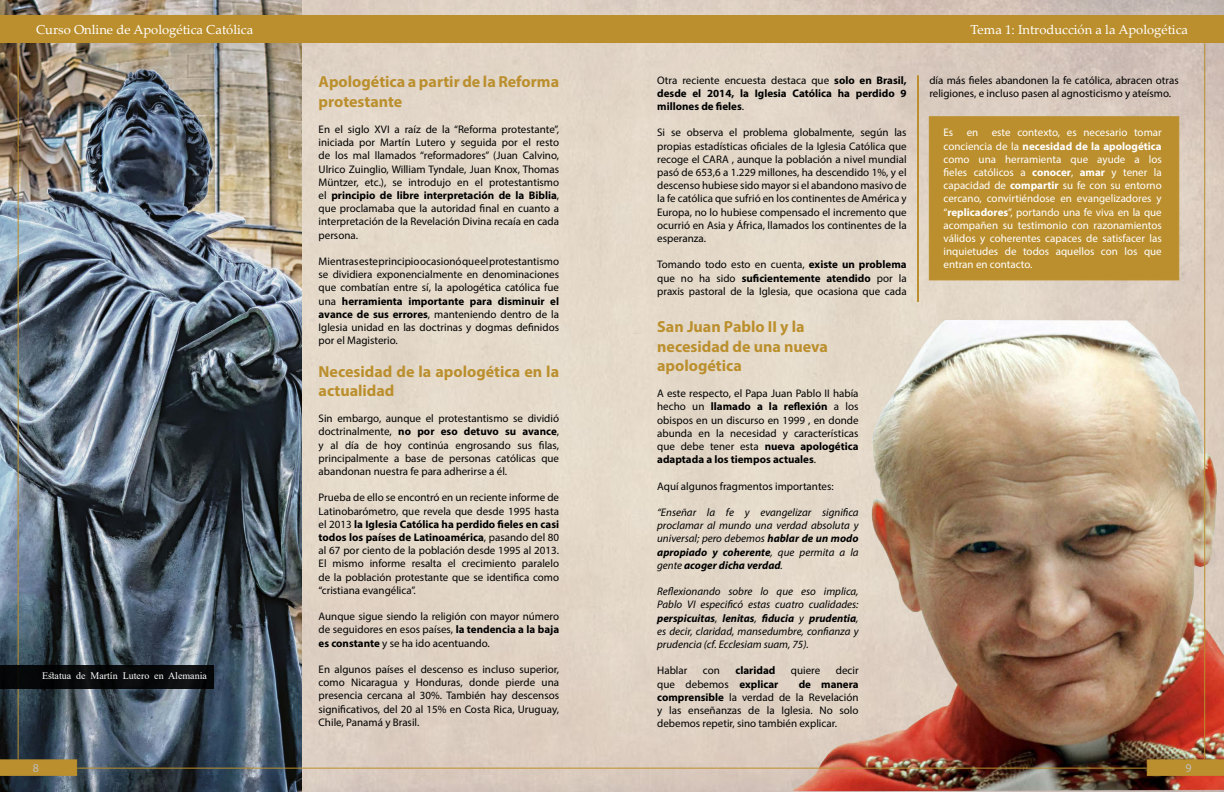
<style>
.page{position:relative;width:1224px;height:792px;background:#fff}
.page>*{position:absolute;margin:0;border:0;box-sizing:border-box;transform-origin:0 0}
.t1{font:700 16px/19.2px "Myriad Pro";color:#bb8f2d}
.t2{font:13px "Palatino Linotype";color:#fff}
.t3{font:12px "Myriad Pro";color:#bebebe}
.t4{font:11px/13.2px "Myriad Pro";color:#000;text-align:justify}
.t5{font:11px/13.2px "Myriad Pro";color:#fff;text-align:justify}
.t6{font:italic 11px/13.2px "Myriad Pro";color:#000;text-align:justify}
.t7{font:700 11px/13.2px "Myriad Pro";color:#000;text-align:justify}
.t8{font:10px "Times New Roman";color:#fff}
.s1{font-weight:700}
.s2{font-weight:400}
</style>
<div class="page">
<img style="left:612px;top:320px;width:612px;height:472px">
<img style="left:0;top:0;width:302px;height:792px">
<div style="left:929px;top:116px;width:250px;height:164px;background:#bb8f2d;border:1px solid #bb8f2d"></div>
<div style="left:612px;top:15px;width:612px;height:28px;background:#bb8f2d"></div>
<div style="left:0;top:15px;width:612px;height:28px;background:#bb8f2d"></div>
<svg style="left:0;top:759px;width:77px;height:17px"></svg>
<svg style="left:1147px;top:759px;width:77px;height:17px"></svg>
<hr style="left:77px;top:768px;width:1070px;height:1px;background:#bb8f2d">
<hr style="left:18px;top:43px;width:1px;height:716px;background:#bb8f2d">
<hr style="left:1204px;top:43px;width:1px;height:716px;background:#bb8f2d">
<hr style="left:917px;top:75px;width:2px;height:227px;background:#bb8f2d">
<div style="left:0;top:665px;width:214px;height:23px;background:#06080a"></div>
<p class="t2" style="left:36px;top:21px;width:219px">Curso Online de Apologética Católica</p>
<p class="t2" style="left:971px;top:21px;width:219px">Tema 1: Introducción a la Apologética</p>
<p class="t8" style="left:42px;top:669px;width:166px">Estatua de Martín Lutero en Alemania</p>
<p class="t3" style="left:33px;top:760px;width:8px">8</p>
<h1 class="t1" style="left:319px;top:72px;width:242px">Apologética a partir de la Reforma protestante</h1>
<p class="t4" style="left:319px;top:122px;width:242px">En el siglo XVI a raíz de la “Reforma protestante”, iniciada por Martín Lutero y seguida por el resto de los mal llamados “reformadores” (Juan Calvino, Ulrico Zuinglio, William Tyndale, Juan Knox, Thomas Müntzer, etc.), se introdujo en el protestantismo el <span class="s1">principio de libre interpretación de la Biblia</span>, que proclamaba que la autoridad final en cuanto a interpretación de la Revelación Divina recaía en cada persona.</p>
<p class="t4" style="left:319px;top:254px;width:242px">Mientras este principio ocasionó que el protestantismo se dividiera exponencialmente en denominaciones que combatían entre sí, la apologética católica fue una <span class="s1">herramienta importante para disminuir el avance de sus errores</span>, manteniendo dentro de la Iglesia unidad en las doctrinas y dogmas definidos por el Magisterio.</p>
<h1 class="t1" style="left:319px;top:361px;width:242px">Necesidad de la apologética en la actualidad</h1>
<p class="t4" style="left:319px;top:412px;width:242px">Sin embargo, aunque el protestantismo se dividió doctrinalmente, <span class="s1">no por eso detuvo su avance</span>, y al día de hoy continúa engrosando sus filas, principalmente a base de personas católicas que abandonan nuestra fe para adherirse a él.</p>
<p class="t4" style="left:319px;top:491px;width:242px">Prueba de ello se encontró en un reciente informe de Latinobarómetro, que revela que desde 1995 hasta el 2013 <span class="s1">la Iglesia Católica ha perdido fieles en casi todos los países de Latinoamérica</span>, pasando del 80 al 67 por ciento de la población desde 1995 al 2013.<br>El mismo informe resalta el crecimiento paralelo de la población protestante que se identifica como “cristiana evangélica”.</p>
<p class="t4" style="left:319px;top:610px;width:242px">Aunque sigue siendo la religión con mayor número de seguidores en esos países, <span class="s1">la tendencia a la baja es constante</span> y se ha ido acentuando.</p>
<p class="t4" style="left:319px;top:662px;width:242px">En algunos países el descenso es incluso superior, como Nicaragua y Honduras, donde pierde una presencia cercana al 30%. También hay descensos significativos, del 20 al 15% en Costa Rica, Uruguay, Chile, Panamá y Brasil.</p>
<p class="t7" style="left:657px;top:73px;width:251px"><span class="s2">Otra reciente encuesta destaca que</span> solo en Brasil, desde el 2014, la Iglesia Católica ha perdido 9 millones de fieles<span class="s2">.</span></p>
<p class="t4" style="left:657px;top:126px;width:251px">Si se observa el problema globalmente, según las propias estadísticas oficiales de la Iglesia Católica que recoge el CARA , aunque la población a nivel mundial pasó de 653,6 a 1.229 millones, ha descendido 1%, y el descenso hubiese sido mayor si el abandono masivo de la fe católica que sufrió en los continentes de América y Europa, no lo hubiese compensado el incremento que ocurrió en Asia y África, llamados los continentes de la esperanza.</p>
<p class="t4" style="left:657px;top:258px;width:251px">Tomando todo esto en cuenta, <span class="s1">existe un problema </span>que no ha sido <span class="s1">suficientemente atendido</span> por la praxis pastoral de la Iglesia, que ocasiona que cada</p>
<h1 class="t1" style="left:657px;top:317px;width:172px">San Juan Pablo II y la necesidad de una nueva apologética</h1>
<p class="t4" style="left:657px;top:387px;width:203px">A este respecto, el Papa Juan Pablo II había hecho un <span class="s1">llamado a la reflexión</span> a los obispos en un discurso en 1999 , en donde abunda en la necesidad y características que debe tener esta <span class="s1">nueva apologética adaptada a los tiempos actuales</span>.</p>
<p class="t4" style="left:657px;top:479px;width:178px">Aquí algunos fragmentos importantes:</p>
<p class="t6" style="left:657px;top:505px;width:203px">“Enseñar la fe y evangelizar significa proclamar al mundo una verdad absoluta y universal; pero debemos <span class="s1">hablar de un modo apropiado y coherente</span>, que permita a la gente <span class="s1">acoger dicha verdad</span>.</p>
<p class="t6" style="left:657px;top:585px;width:203px">Reflexionando sobre lo que eso implica, Pablo VI especificó estas cuatro cualidades: <span class="s1">perspicuitas</span>, <span class="s1">lenitas</span>, <span class="s1">fiducia</span> y <span class="s1">prudentia</span>, es decir, claridad, mansedumbre, confianza y prudencia (cf. Ecclesiam suam, 75).</p>
<p class="t4" style="left:657px;top:664px;width:32px">Hablar</p>
<p class="t4" style="left:703px;top:664px;width:19px">con</p>
<p class="t7" style="left:736px;top:664px;width:41px">claridad</p>
<p class="t4" style="left:791px;top:664px;width:31px">quiere</p>
<p class="t4" style="left:836px;top:664px;width:24px">decir</p>
<p class="t4" style="left:657px;top:677px;width:123px">que debemos <span class="s1">explicar</span></p>
<p class="t4" style="left:657px;top:677px;width:203px;text-indent:141px"><span class="s1">de manera comprensible</span> la verdad de la Revelación y las enseñanzas de la Iglesia. No solo debemos repetir, sino también explicar.</p>
<p class="t4" style="left:929px;top:73px;width:251px">día más fieles abandonen la fe católica, abracen otras religiones, e incluso pasen al agnosticismo y ateísmo.</p>
<p class="t5" style="left:944px;top:126px;width:220px">Es en este contexto, es necesario tomar conciencia de la <span class="s1">necesidad de la apologética </span>como una herramienta que ayude a los fieles católicos a <span class="s1">conocer</span>, <span class="s1">amar</span> y tener la capacidad de <span class="s1">compartir</span> su fe con su entorno cercano, convirtiéndose en evangelizadores y “<span class="s1">replicadores</span>”, portando una fe viva en la que acompañen su testimonio con razonamientos válidos y coherentes capaces de satisfacer las inquietudes de todos aquellos con los que entran en contacto.</p>
<p class="t3" style="left:1185px;top:760px;width:8px">9</p>
</div>
